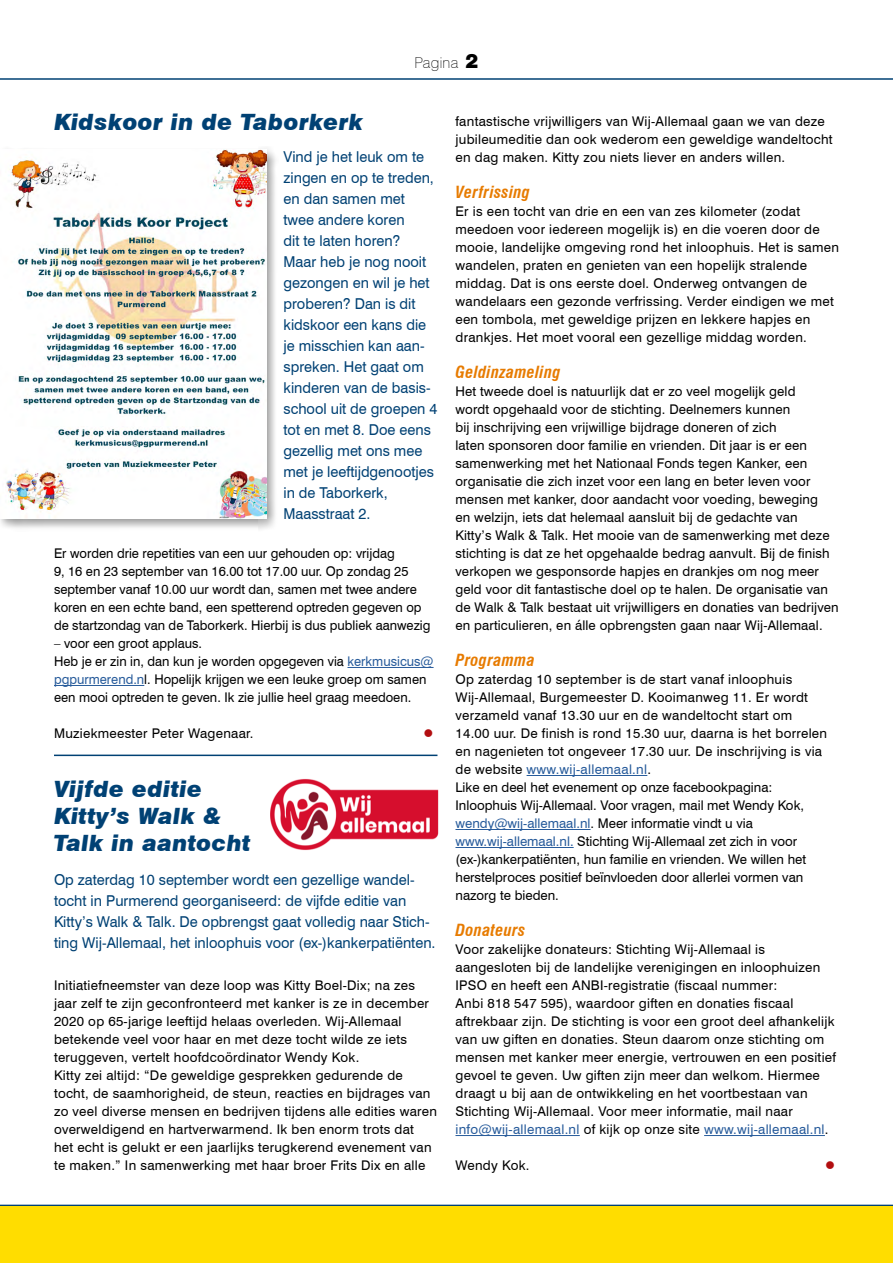
<style>
.page{position:relative;width:893px;height:1263px;background:#fff}
.page>*{position:absolute;margin:0;border:0;box-sizing:border-box;transform-origin:0 0}
.t1{font:italic 900 22.5px/27px "Swiss 721 BT";letter-spacing:.02em;color:#004174}
.t2{font:italic 700 condensed 16.35px "Swiss 721 BT";letter-spacing:.02em;color:#e77b00}
.t3{font:15px/21px "Swiss 721 BT";color:#004174}
.t4{font:100 15px "Swiss 721 BT";letter-spacing:.02em;color:#000}
.t5{font:13.35px/18px "Swiss 721 BT";letter-spacing:.02em;color:#000}
.t6{font:13.35px/18px "Swiss 721 BT";color:#000}
.t7{font:13.35px "Wingdings";color:#b20e10}
.s1{font-family:"Swiss 721 BT Black No 2";font-weight:400;font-size:18px}
.s2{color:#275b9b}
</style>
<div class="page">
<hr style="left:0;top:78px;width:893px;height:2px;background:#004174">
<hr style="left:0;top:1205px;width:893px;height:1px;background:#004174">
<div style="left:0;top:1206px;width:893px;height:57px;background:#fd0"></div>
<hr style="left:347px;top:667px;width:87px;height:1px;background:#275b9b">
<hr style="left:54px;top:685px;width:90px;height:1px;background:#275b9b">
<hr style="left:54px;top:755px;width:383px;height:1px;background:#004174">
<hr style="left:527px;top:775px;width:120px;height:1px;background:#275b9b">
<hr style="left:455px;top:829px;width:136px;height:1px;background:#275b9b">
<hr style="left:455px;top:847px;width:119px;height:1px;background:#275b9b">
<hr style="left:455px;top:1135px;width:125px;height:1px;background:#275b9b">
<hr style="left:704px;top:1135px;width:121px;height:1px;background:#275b9b">
<img style="left:270px;top:778px;width:169px;height:72px">
<div style="left:0;top:146px;width:279px;height:385px;background:#000;opacity:.4"></div>
<img style="left:0;top:150px;width:266px;height:369px">
<p class="t4" style="left:414px;top:53px;width:66px">Pagina <span class="s1">2</span></p>
<h1 class="t1" style="left:54px;top:108px;width:311px">Kidskoor in de Taborkerk</h1>
<p class="t3" style="left:283px;top:146px;width:156px">Vind je het leuk om te zingen en op te treden, en dan samen met twee andere koren<br>dit te laten horen?<br>Maar heb je nog nooit gezongen en wil je het proberen? Dan is dit kidskoor een kans die je misschien kan aan&shy;spreken. Het gaat om kinderen van de basis&shy;school uit de groepen 4 tot en met 8. Doe eens gezellig met ons mee met je leeftijdgenootjes in de Taborkerk,<br>Maasstraat 2.</p>
<p class="t6" style="left:54px;top:544px;width:378px">Er worden drie repetities van een uur gehouden op: vrijdag<br>9, 16 en 23 september van 16.00 tot 17.00 uur. Op zondag 25 september vanaf 10.00 uur wordt dan, samen met twee andere koren en een echte band, een spetterend optreden gegeven op de startzondag van de Taborkerk. Hierbij is dus publiek aanwezig</p>
<p class="t6" style="left:54px;top:634px;width:381px">– voor een groot applaus.<br>Heb je er zin in, dan kun je worden opgegeven via <span class="s2">kerkmusicus@ pgpurmerend.n</span>l. Hopelijk krijgen we een leuke groep om samen een mooi optreden te geven. Ik zie jullie heel graag meedoen.</p>
<p class="t5" style="left:54px;top:724px;width:201px">Muziekmeester Peter Wagenaar.</p>
<p class="t7" style="left:424px;top:726px;width:11px">●</p>
<h1 class="t1" style="left:54px;top:775px;width:198px">Vijfde editie<br>Kitty’s Walk &amp;<br>Talk in aantocht</h1>
<p class="t3" style="left:54px;top:869px;width:383px">Op zaterdag 10 september wordt een gezellige wandel&shy;tocht in Purmerend georganiseerd: de vijfde editie van Kitty’s Walk &amp; Talk. De opbrengst gaat volledig naar Stich&shy;ting Wij-Allemaal, het inloophuis voor (ex-)kankerpatiënten.</p>
<p class="t5" style="left:54px;top:976px;width:385px">Initiatiefneemster van deze loop was Kitty Boel-Dix; na zes jaar zelf te zijn geconfronteerd met kanker is ze in december 2020 op 65-jarige leeftijd helaas overleden. Wij-Allemaal betekende veel voor haar en met deze tocht wilde ze iets teruggeven, vertelt hoofdcoördinator Wendy Kok.<br>Kitty zei altijd: “De geweldige gesprekken gedurende de tocht, de saamhorigheid, de steun, reacties en bijdrages van zo veel diverse mensen en bedrijven tijdens alle edities waren overweldigend en hartverwarmend. Ik ben enorm trots dat<br>het echt is gelukt er een jaarlijks terugkerend evenement van te maken.” In samenwerking met haar broer Frits Dix en alle</p>
<p class="t5" style="left:455px;top:112px;width:379px">fantastische vrijwilligers van Wij-Allemaal gaan we van deze jubileumeditie dan ook wederom een geweldige wandeltocht en dag maken. Kitty zou niets liever en anders willen.</p>
<p class="t2" style="left:455px;top:182px;width:76px">Verfrissing</p>
<p class="t5" style="left:455px;top:202px;width:385px">Er is een tocht van drie en een van zes kilometer (zodat meedoen voor iedereen mogelijk is) en die voeren door de mooie, landelijke omgeving rond het inloophuis. Het is samen wandelen, praten en genieten van een hopelijk stralende middag. Dat is ons eerste doel. Onderweg ontvangen de wandelaars een gezonde verfrissing. Verder eindigen we met een tombola, met geweldige prijzen en lekkere hapjes en drankjes. Het moet vooral een gezellige middag worden.</p>
<p class="t2" style="left:455px;top:362px;width:107px">Geldinzameling</p>
<p class="t5" style="left:455px;top:382px;width:385px">Het tweede doel is natuurlijk dat er zo veel mogelijk geld<br>wordt opgehaald voor de stichting. Deelnemers kunnen<br>bij inschrijving een vrijwillige bijdrage doneren of zich<br>laten sponsoren door familie en vrienden. Dit jaar is er een samenwerking met het Nationaal Fonds tegen Kanker, een organisatie die zich inzet voor een lang en beter leven voor mensen met kanker, door aandacht voor voeding, beweging<br>en welzijn, iets dat helemaal aansluit bij de gedachte van<br>Kitty’s Walk &amp; Talk. Het mooie van de samenwerking met deze stichting is dat ze het opgehaalde bedrag aanvult. Bij de finish verkopen we gesponsorde hapjes en drankjes om nog meer geld voor dit fantastische doel op te halen. De organisatie van de Walk &amp; Talk bestaat uit vrijwilligers en donaties van bedrijven en particulieren, en álle opbrengsten gaan naar Wij-Allemaal.</p>
<p class="t2" style="left:455px;top:650px;width:81px">Programma</p>
<p class="t6" style="left:455px;top:670px;width:373px">Op zaterdag 10 september is de start vanaf inloophuis Wij-Allemaal, Burgemeester D. Kooimanweg 11. Er wordt verzameld vanaf 13.30 uur en de wandeltocht start om 14.00 uur. De finish is rond 15.30 uur, daarna is het borrelen en nagenieten tot ongeveer 17.30 uur. De inschrijving is via de website <span class="s2">www.wij-allemaal.nl</span>.<br>Like en deel het evenement op onze facebookpagina:<br>Inloophuis Wij-Allemaal. Voor vragen, mail met Wendy Kok, <span class="s2">wendy@wij-allemaal.nl</span>. Meer informatie vindt u via <span class="s2">www.wij-allemaal.nl.</span> Stichting Wij-Allemaal zet zich in voor (ex-)kankerpatiënten, hun familie en vrienden. We willen het herstelproces positief beïnvloeden door allerlei vormen van nazorg te bieden.</p>
<p class="t2" style="left:455px;top:920px;width:71px">Donateurs</p>
<p class="t5" style="left:455px;top:940px;width:382px">Voor zakelijke donateurs: Stichting Wij-Allemaal is aangesloten bij de landelijke verenigingen en inloophuizen IPSO en heeft een ANBI-registratie (fiscaal nummer:<br>Anbi 818 547 595), waardoor giften en donaties fiscaal aftrekbaar zijn. De stichting is voor een groot deel afhankelijk van uw giften en donaties. Steun daarom onze stichting om mensen met kanker meer energie, vertrouwen en een positief gevoel te geven. Uw giften zijn meer dan welkom. Hiermee draagt u bij aan de ontwikkeling en het voortbestaan van Stichting Wij-Allemaal. Voor meer informatie, mail naar <span class="s2">info@wij-allemaal.nl</span> of kijk op onze site <span class="s2">www.wij-allemaal.nl</span>.</p>
<p class="t5" style="left:455px;top:1156px;width:76px">Wendy Kok.</p>
<p class="t7" style="left:825px;top:1158px;width:11px">●</p>
</div>
